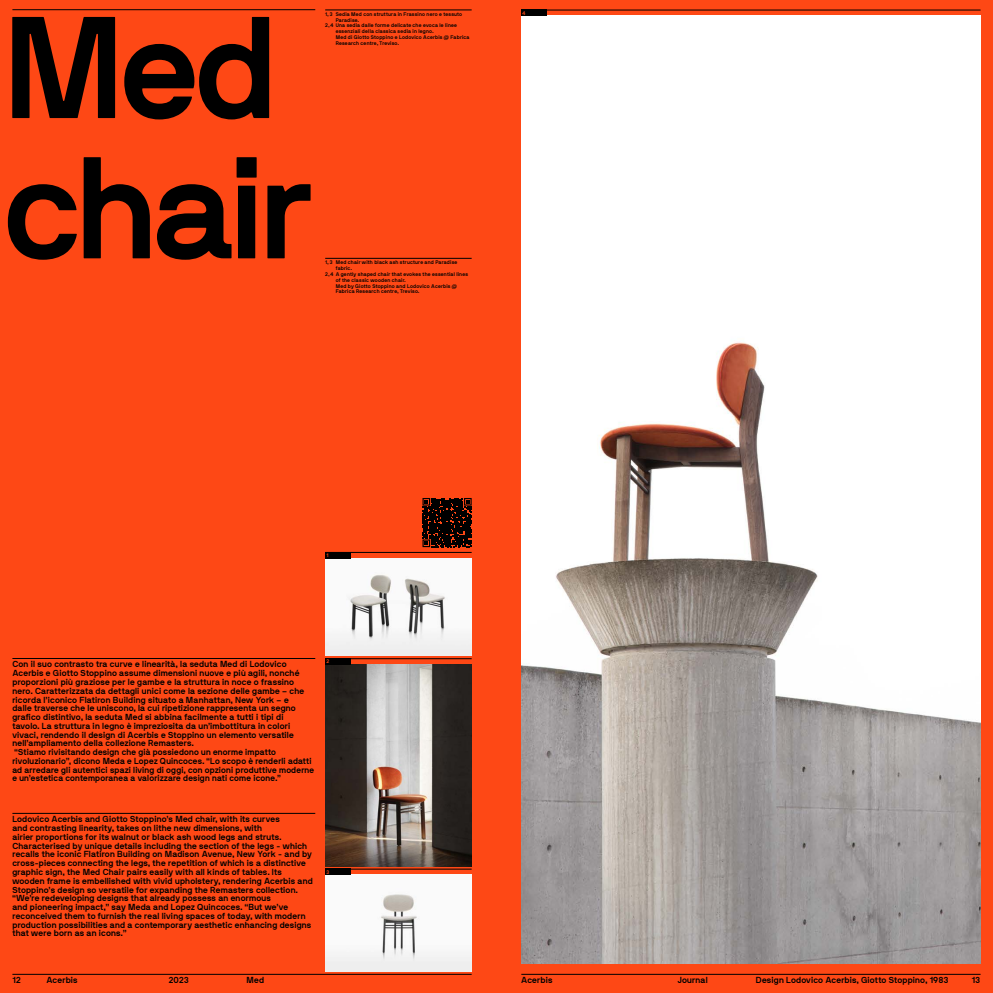
<style>
.page{position:relative;width:993px;height:993px;background:#fff}
.page>*{position:absolute;margin:0;border:0;box-sizing:border-box;transform-origin:0 0}
.t1{font:143.5px/140.2px "NB International Bold Webfont";letter-spacing:-.055em;color:#000}
.t2{font:8.75px/8.8px "NB International Bold Webfont";letter-spacing:-.01em;color:#000}
.t3{font:5.25px "NB International Bold Webfont";letter-spacing:.01em;color:#000}
.t4{font:5.25px "NB International Bold Webfont";color:#fe4815}
</style>
<div class="page">
<div style="left:0;top:0;width:992px;height:992px;background:#fe4815"></div>
<img style="left:521px;top:16px;width:459px;height:947px">
<hr style="left:12px;top:9px;width:303px;height:1px;background:#000">
<hr style="left:12px;top:812px;width:303px;height:1px;background:#000">
<hr style="left:12px;top:658px;width:303px;height:1px;background:#000">
<img style="left:325px;top:874px;width:146px;height:97px">
<img style="left:325px;top:664px;width:146px;height:201px">
<img style="left:325px;top:558px;width:146px;height:97px">
<hr style="left:325px;top:868px;width:146px;height:1px;background:#000">
<hr style="left:325px;top:658px;width:146px;height:1px;background:#000">
<hr style="left:325px;top:552px;width:146px;height:1px;background:#000">
<div style="left:325px;top:868px;width:25px;height:6px;background:#000"></div>
<div style="left:325px;top:658px;width:25px;height:6px;background:#000"></div>
<div style="left:325px;top:552px;width:25px;height:6px;background:#000"></div>
<hr style="left:325px;top:10px;width:146px;height:1px;background:#000">
<hr style="left:325px;top:258px;width:146px;height:1px;background:#000">
<hr style="left:521px;top:10px;width:459px;height:1px;background:#000">
<div style="left:521px;top:10px;width:25px;height:6px;background:#000"></div>
<hr style="left:521px;top:973px;width:459px;height:1px;background:#000">
<hr style="left:12px;top:973px;width:459px;height:1px;background:#000">
<svg style="left:422px;top:498px;width:49px;height:49px;background:#240a02"></svg>
<h1 class="t1" style="left:3px;top:-3px;width:314px">Med chair</h1>
<p class="t3" style="left:325px;top:11px;width:139px">1, 3 Sedia Med con struttura in Frassino nero e tessuto</p>
<p class="t3" style="left:335px;top:17px;width:25px">Paradise.</p>
<p class="t3" style="left:325px;top:23px;width:133px">2, 4 Una sedia dalle forme delicate che evoca le linee</p>
<p class="t3" style="left:335px;top:28px;width:99px">essenziali della classica sedia in legno.</p>
<p class="t3" style="left:335px;top:34px;width:135px">Med di Giotto Stoppino e Lodovico Acerbis @ Fabrica</p>
<p class="t3" style="left:335px;top:40px;width:65px">Research centre, Treviso.</p>
<p class="t3" style="left:325px;top:259px;width:134px">1, 3 Med chair with black ash structure and Paradise</p>
<p class="t3" style="left:335px;top:265px;width:18px">fabric.</p>
<p class="t3" style="left:325px;top:271px;width:144px">2, 4 A gently shaped chair that evokes the essential lines</p>
<p class="t3" style="left:335px;top:277px;width:72px">of the classic wooden chair.</p>
<p class="t3" style="left:335px;top:283px;width:123px">Med by Giotto Stoppino and Lodovico Acerbis @</p>
<p class="t3" style="left:335px;top:288px;width:85px">Fabrica Research centre, Treviso.</p>
<p class="t4" style="left:522px;top:10px;width:5px">4</p>
<p class="t4" style="left:326px;top:552px;width:4px">1</p>
<p class="t2" style="left:12px;top:659px;width:303px">Con il suo contrasto tra curve e linearità, la seduta Med di Lodovico Acerbis e Giotto Stoppino assume dimensioni nuove e più agili, nonché proporzioni più graziose per le gambe e la struttura in noce o frassino nero. Caratterizzata da dettagli unici come la sezione delle gambe – che ricorda l’iconico Flatiron Building situato a Manhattan, New York – e<br>dalle traverse che le uniscono, la cui ripetizione rappresenta un segno grafico distintivo, la seduta Med si abbina facilmente a tutti i tipi di<br>tavolo. La struttura in legno è impreziosita da un’imbottitura in colori vivaci, rendendo il design di Acerbis e Stoppino un elemento versatile nell’ampliamento della collezione Remasters.<br>“Stiamo rivisitando design che già possiedono un enorme impatto rivoluzionario”, dicono Meda e Lopez Quincoces. “Lo scopo è renderli adatti ad arredare gli autentici spazi living di oggi, con opzioni produttive moderne e un’estetica contemporanea a valorizzare design nati come icone.”</p>
<p class="t2" style="left:12px;top:814px;width:302px">Lodovico Acerbis and Giotto Stoppino’s Med chair, with its curves<br>and contrasting linearity, takes on lithe new dimensions, with<br>airier proportions for its walnut or black ash wood legs and struts.<br>Characterised by unique details including the section of the legs - which recalls the iconic Flatiron Building on Madison Avenue, New York - and by cross-pieces connecting the legs, the repetition of which is a distinctive graphic sign, the Med Chair pairs easily with all kinds of tables. Its wooden frame is embellished with vivid upholstery, rendering Acerbis and Stoppino’s design so versatile for expanding the Remasters collection. “We’re redeveloping designs that already possess an enormous<br>and pioneering impact,” say Meda and Lopez Quincoces. “But we’ve reconceived them to furnish the real living spaces of today, with modern production possibilities and a contemporary aesthetic enhancing designs that were born as an icons.”</p>
<p class="t4" style="left:326px;top:658px;width:4px">2</p>
<p class="t4" style="left:326px;top:868px;width:5px">3</p>
<p class="t2" style="left:12px;top:975px;width:10px">12</p>
<p class="t2" style="left:47px;top:975px;width:33px">Acerbis</p>
<p class="t2" style="left:169px;top:975px;width:22px">2023</p>
<p class="t2" style="left:246px;top:975px;width:19px">Med</p>
<p class="t2" style="left:521px;top:975px;width:33px">Acerbis</p>
<p class="t2" style="left:677px;top:975px;width:32px">Journal</p>
<p class="t2" style="left:755px;top:975px;width:194px">Design Lodovico Acerbis, Giotto Stoppino, 1983</p>
<p class="t2" style="left:971px;top:975px;width:10px">13</p>
</div>
